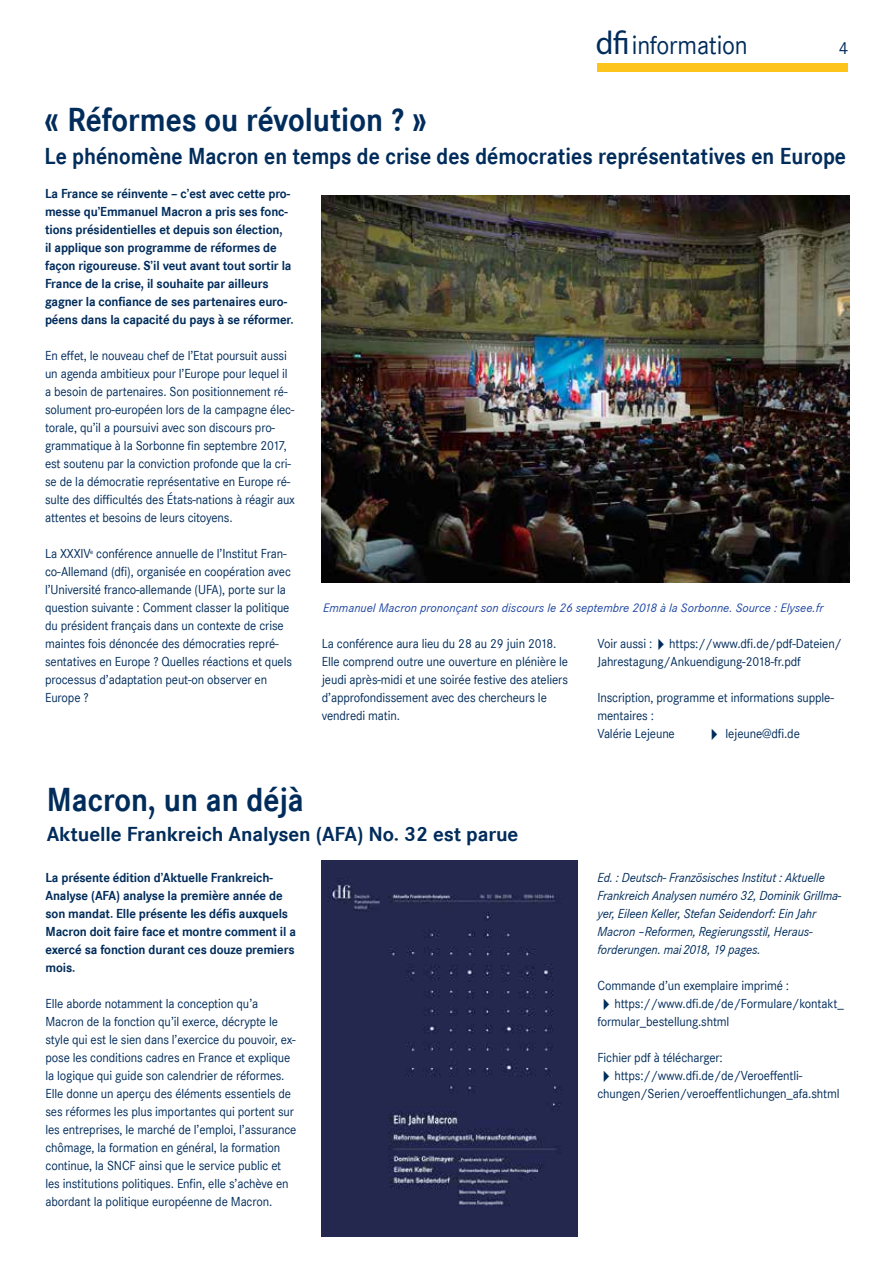
<style>
.page{position:relative;width:893px;height:1263px;background:#fff}
.page>*{position:absolute;margin:0;border:0;box-sizing:border-box;transform-origin:0 0}
.t1{font:700 34.5px "Corporate S";color:#002c5b;scale:.9 1}
.t2{font:27px "Corporate S";letter-spacing:-.01em;color:#002c5b;scale:.95 1}
.t3{font:700 24px "Corporate S";color:#002c5b;scale:.9 1}
.t4{font:700 21px "Corporate S";letter-spacing:-.005em;color:#002c5b}
.t5{font:18px "Corporate S";color:#002c5b}
.t6{font:13.5px/18px "Corporate S";letter-spacing:-.01em;color:#002c5b;scale:.95 1}
.t7{font:700 13.5px/18px "Corporate S";letter-spacing:-.01em;color:#002c5b;scale:.95 1}
.t8{font:italic 13.5px/18px "Corporate S";letter-spacing:-.01em;color:#002c5b;scale:.95 1}
.t9{font:italic 12.75px "Corporate S";color:#1e46a1}
.s1{font-family:"Myriad Pro";font-size:33px}
</style>
<div class="page">
<div style="left:597px;top:63px;width:251px;height:9px;background:#fdc51b"></div>
<img style="left:322px;top:196px;width:527px;height:387px">
<img style="left:321px;top:861px;width:256px;height:375px">
<h2 class="t2" style="left:596px;top:30px;width:161px"><span class="s1">dfi</span>information</h2>
<h3 class="t5" style="left:839px;top:38px;width:11px">4</h3>
<h1 class="t1" style="left:45px;top:100px;width:426px">« Réformes ou révolution ? »</h1>
<h3 class="t3" style="left:45px;top:142px;width:892px">Le phénomène Macron en temps de crise des démocraties représentatives en Europe</h3>
<p class="t7" style="left:45px;top:185px;width:263px">La France se réinvente – c’est avec cette pro&shy;messe qu’Emmanuel Macron a pris ses fonc&shy;tions présidentielles et depuis son élection,<br>il applique son programme de réformes de façon rigoureuse. S’il veut avant tout sortir la France de la crise, il souhaite par ailleurs gagner la confiance de ses partenaires euro&shy;péens dans la capacité du pays à se réformer.</p>
<p class="t6" style="left:45px;top:347px;width:265px">En effet, le nouveau chef de l’Etat poursuit aussi un agenda ambitieux pour l’Europe pour lequel il a besoin de partenaires. Son positionnement ré&shy;solument pro-européen lors de la campagne élec&shy;torale, qu’il a poursuivi avec son discours pro&shy;grammatique à la Sorbonne fin septembre 2017, est soutenu par la conviction profonde que la cri&shy;se de la démocratie représentative en Europe ré&shy;sulte des difficultés des États-nations à réagir aux attentes et besoins de leurs citoyens.</p>
<p class="t6" style="left:45px;top:545px;width:261px">La XXXIV<sup>e</sup> conférence annuelle de l’Institut Fran&shy;co-Allemand (dfi), organisée en coopération avec l’Université franco-allemande (UFA), porte sur la question suivante : Comment classer la politique du président français dans un contexte de crise maintes fois dénoncée des démocraties repré&shy;sentatives en Europe ? Quelles réactions et quels processus d’adaptation peut-on observer en Europe ?</p>
<p class="t9" style="left:323px;top:601px;width:502px">Emmanuel Macron prononçant son discours le 26 septembre 2018 à la Sorbonne. Source : Elysee.fr</p>
<p class="t6" style="left:322px;top:635px;width:261px">La conférence aura lieu du 28 au 29 juin 2018.<br>Elle comprend outre une ouverture en plénière le jeudi après-midi et une soirée festive des ateliers d’approfondissement avec des chercheurs le vendredi matin.</p>
<p class="t6" style="left:597px;top:635px;width:259px">Voir aussi :✔https://www.dfi.de/pdf-Dateien/<br>Jahrestagung/Ankuendigung-2018-fr.pdf</p>
<p class="t6" style="left:597px;top:689px;width:250px">Inscription, programme et informations supple&shy;mentaires :<br>Valérie Lejeune</p>
<p class="t6" style="left:705px;top:725px;width:101px">✔ lejeune@dfi.de</p>
<h1 class="t1" style="left:47px;top:780px;width:287px">Macron, un an déjà</h1>
<h3 class="t4" style="left:47px;top:822px;width:473px">Aktuelle Frankreich Analysen (AFA) No. 32 est parue</h3>
<p class="t7" style="left:45px;top:869px;width:265px">La présente édition d’Aktuelle Frankreich-Analyse (AFA) analyse la première année de son mandat. Elle présente les défis auxquels Macron doit faire face et montre comment il a exercé sa fonction durant ces douze premiers mois.</p>
<p class="t6" style="left:45px;top:995px;width:266px">Elle aborde notamment la conception qu’a Macron de la fonction qu’il exerce, décrypte le style qui est le sien dans l’exercice du pouvoir, ex&shy;pose les conditions cadres en France et explique la logique qui guide son calendrier de réformes.<br>Elle donne un aperçu des éléments essentiels de ses réformes les plus importantes qui portent sur les entreprises, le marché de l’emploi, l’assurance chômage, la formation en général, la formation continue, la SNCF ainsi que le service public et les institutions politiques. Enfin, elle s’achève en abordant la politique européenne de Macron.</p>
<p class="t8" style="left:597px;top:869px;width:258px">Ed. : Deutsch- Französisches Institut : Aktuelle Frankreich Analysen numéro 32, Dominik Grillma&shy;yer, Eileen Keller, Stefan Seidendorf: Ein Jahr Macron –Reformen, Regierungsstil, Heraus&shy;forderungen. mai2018, 19 pages.</p>
<p class="t6" style="left:597px;top:977px;width:203px">Commande d’un exemplaire imprimé :</p>
<p class="t6" style="left:597px;top:995px;width:261px">✔https://www.dfi.de/de/Formulare/kontakt_ formular_bestellung.shtml</p>
<p class="t6" style="left:597px;top:1049px;width:134px">Fichier pdf à télécharger:</p>
<p class="t6" style="left:597px;top:1067px;width:256px">✔https://www.dfi.de/de/Veroeffentli&shy;chungen/Serien/veroeffentlichungen_afa.shtml</p>
</div>
